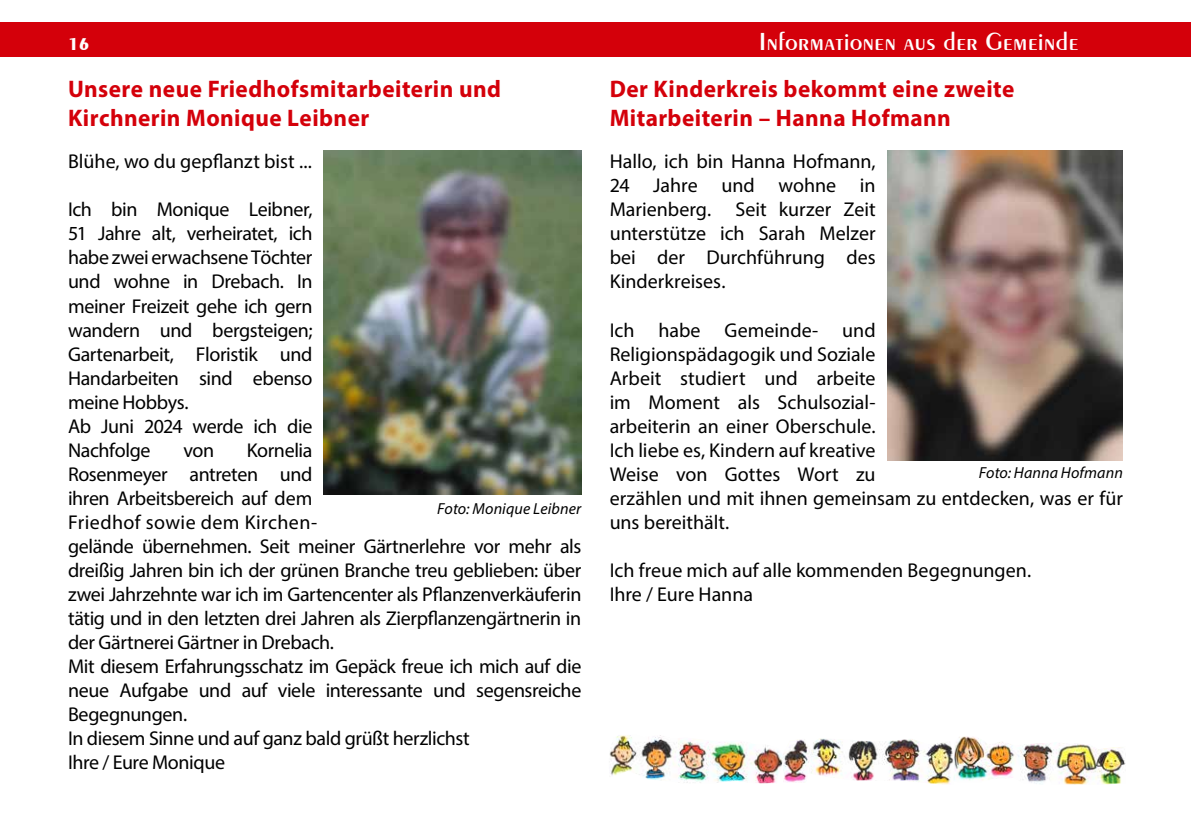
<style>
.page{position:relative;width:1191px;height:840px;background:#fff}
.page>*{position:absolute;margin:0;border:0;box-sizing:border-box;transform-origin:0 0}
.t1{font:600 26px "Exotic 350 BT";color:#fff}
.t2{font:700 24px/28.8px "Myriad Pro";letter-spacing:.02em;color:#d4000a}
.t3{font:20px/24px "Myriad Pro";letter-spacing:-.02em;color:#000}
.t4{font:20px/24px "Myriad Pro";color:#000}
.t5{font:700 18px "Exotic 350 BT";color:#fff}
.t6{font:italic 16px "Myriad Pro";letter-spacing:.01em;color:#000}
</style>
<div class="page">
<div style="left:0;top:23px;width:1191px;height:34px;background:#d4000a"></div>
<img style="left:324px;top:151px;width:257px;height:343px">
<img style="left:887px;top:151px;width:235px;height:309px">
<img style="left:813px;top:736px;width:312px;height:48px">
<img style="left:609px;top:735px;width:174px;height:47px">
<img style="left:783px;top:739px;width:30px;height:43px">
<p class="t5" style="left:68px;top:33px;width:23px">16</p>
<p class="t2" style="left:68px;top:74px;width:434px">Unsere neue Friedhofsmitarbeiterin und<br>Kirchnerin Monique Leibner</p>
<p class="t4" style="left:68px;top:149px;width:245px">Blühe, wo du gepflanzt bist ...</p>
<p class="t3" style="left:68px;top:197px;width:246px">Ich bin Monique Leibner,<br>51 Jahre alt, verheiratet, ich habe zwei erwachsene Töchter und wohne in Drebach. In meiner Freizeit gehe ich gern wandern und bergsteigen;<br>Gartenarbeit, Floristik und<br>Handarbeiten sind ebenso meine Hobbys.<br>Ab Juni 2024 werde ich die<br>Nachfolge</p>
<p class="t3" style="left:68px;top:437px;width:515px;text-indent:179px">Kornelia<br>Rosenmeyer antreten und<br>ihren Arbeitsbereich auf dem<br>Friedhof sowie dem Kirchen-<br>gelände übernehmen. Seit meiner Gärtnerlehre vor mehr als dreißig Jahren bin ich der grünen Branche treu geblieben: über zwei Jahrzehnte war ich im Gartencenter als Pflanzenverkäuferin tätig und in den letzten drei Jahren als Zierpflanzengärtnerin in der Gärtnerei Gärtner in Drebach.<br>Mit diesem Erfahrungsschatz im Gepäck freue ich mich auf die neue Aufgabe und auf viele interessante und segensreiche Begegnungen.<br>In diesem Sinne und auf ganz bald grüßt herzlichst<br>Ihre / Eure Monique</p>
<p class="t3" style="left:183px;top:437px;width:32px">von</p>
<p class="t6" style="left:437px;top:498px;width:145px">Foto: Monique Leibner</p>
<h1 class="t1" style="left:758px;top:25px;width:321px">Informationen aus der Gemeinde</h1>
<p class="t2" style="left:609px;top:74px;width:406px">Der Kinderkreis bekommt eine zweite<br>Mitarbeiterin – Hanna Hofmann</p>
<p class="t3" style="left:609px;top:149px;width:267px;text-align:justify">Hallo, ich bin Hanna Hofmann, 24 Jahre und wohne in Marienberg. Seit kurzer Zeit unterstütze ich Sarah Melzer bei der Durchführung des Kinderkreises.</p>
<p class="t4" style="left:609px;top:317px;width:515px">Ich habe Gemeinde- und<br>Religionspädagogik und Soziale<br>Arbeit studiert und arbeite<br>im Moment als Schulsozial-<br>arbeiterin an einer Oberschule.<br>Ich liebe es, Kindern auf kreative<br>Weise von Gottes Wort zu<br>erzählen und mit ihnen gemeinsam zu entdecken, was er für uns bereithält.</p>
<p class="t4" style="left:609px;top:557px;width:423px">Ich freue mich auf alle kommenden Begegnungen.<br>Ihre / Eure Hanna</p>
<p class="t6" style="left:979px;top:462px;width:145px">Foto: Hanna Hofmann</p>
</div>
